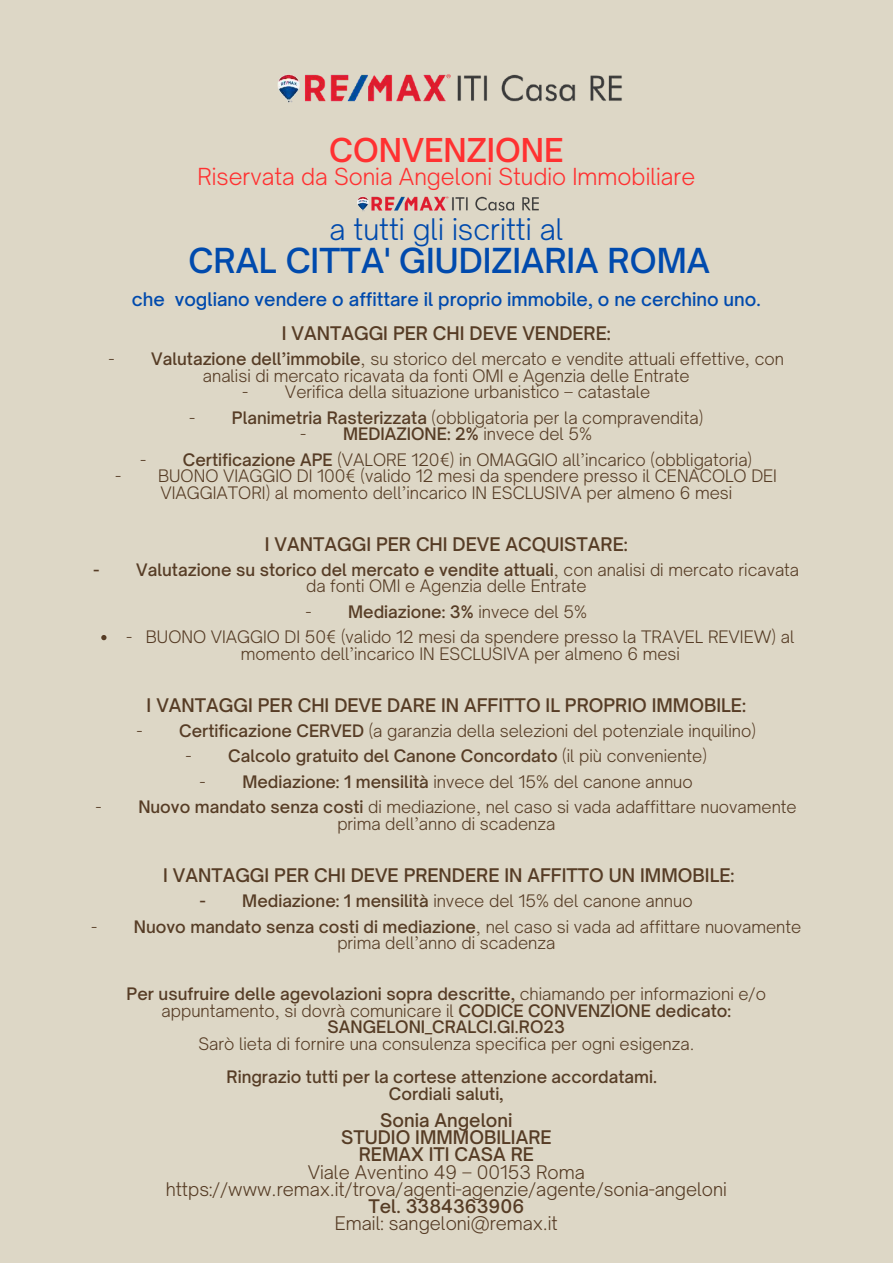
<style>
.page{position:relative;width:893px;height:1264px;background:#fff}
.page>*{position:absolute;margin:0;border:0;box-sizing:border-box;transform-origin:0 0}
.t1{font:500 33px "Open Sauce One";color:#004aad}
.t2{font:500 31.5px "Open Sauce One";color:#ff3131}
.t3{font:300 28.5px "Open Sauce One";color:#004aad}
.t4{font:300 22.5px "Open Sauce One";color:#ff3131}
.t5{font:500 18px/17.2px "Open Sauce One";color:#563c25;text-align:center}
.t6{font:300 18px/17.2px "Open Sauce One";color:#563c25;text-align:center}
.t7{font:500 18px "Open Sauce One";color:#004aad}
.t8{font:300 16.5px/16.5px "Open Sauce One";color:#563c25;text-align:center}
.t9{font:500 16.5px/16.5px "Open Sauce One";color:#563c25;text-align:center}
.s1{font-weight:500}
.s2{font-weight:300}
</style>
<div class="page">
<div style="left:0;top:0;width:892px;height:1262px;background:#ddd7c6"></div>
<svg style="left:101px;top:635px;width:5px;height:5px"></svg>
<img style="left:357px;top:196px;width:182px;height:15px">
<img style="left:277px;top:74px;width:345px;height:29px">
<h2 class="t2" style="left:329px;top:130px;width:236px">CONVENZIONE</h2>
<h3 class="t4" style="left:197px;top:163px;width:499px">Riservata da Sonia Angeloni Studio Immobiliare</h3>
<h3 class="t3" style="left:329px;top:212px;width:235px">a tutti gli iscritti al</h3>
<h1 class="t1" style="left:188px;top:240px;width:523px">CRAL CITTA' GIUDIZIARIA ROMA</h1>
<p class="t7" style="left:132px;top:288px;width:630px">che vogliano vendere o affittare il proprio immobile, o ne cerchino uno.</p>
<p class="t5" style="left:282px;top:325px;width:330px">I VANTAGGI PER CHI DEVE VENDERE:</p>
<p class="t8" style="left:109px;top:350px;width:676px">- <span class="s1">Valutazione dell’immobile</span>, su storico del mercato e vendite attuali effettive, con analisi di mercato ricavata da fonti OMI e Agenzia delle Entrate</p>
<p class="t8" style="left:242px;top:383px;width:409px">- Verifica della situazione urbanistico – catastale</p>
<p class="t8" style="left:189px;top:409px;width:515px">- <span class="s1">Planimetria Rasterizzata</span> (obbligatoria per la compravendita)</p>
<p class="t9" style="left:300px;top:425px;width:293px"><span class="s2">-</span> MEDIAZIONE: 2% <span class="s2">invece del 5%</span></p>
<p class="t8" style="left:140px;top:451px;width:613px">- <span class="s1">Certificazione APE</span> (VALORE 120€) in OMAGGIO all’incarico (obbligatoria)</p>
<p class="t8" style="left:116px;top:467px;width:663px">- BUONO VIAGGIO DI 100€ (valido 12 mesi da spendere presso il CENACOLO DEI<br>VIAGGIATORI) al momento dell’incarico IN ESCLUSIVA per almeno 6 mesi</p>
<p class="t5" style="left:265px;top:535px;width:364px">I VANTAGGI PER CHI DEVE ACQUISTARE:</p>
<p class="t8" style="left:93px;top:561px;width:707px"><span class="s1">- Valutazione su storico del mercato e vendite attuali</span>, con analisi di mercato ricavata da fonti OMI e Agenzia delle Entrate</p>
<p class="t9" style="left:306px;top:603px;width:283px"><span class="s2">-</span> Mediazione: 3% <span class="s2">invece del 5%</span></p>
<p class="t8" style="left:126px;top:628px;width:669px">- BUONO VIAGGIO DI 50€ (valido 12 mesi da spendere presso la TRAVEL REVIEW) al momento dell’incarico IN ESCLUSIVA per almeno 6 mesi</p>
<p class="t5" style="left:147px;top:696px;width:601px">I VANTAGGI PER CHI DEVE DARE IN AFFITTO IL PROPRIO IMMOBILE:</p>
<p class="t8" style="left:137px;top:722px;width:620px">- <span class="s1">Certificazione CERVED</span> (a garanzia della selezioni del potenziale inquilino)</p>
<p class="t9" style="left:186px;top:748px;width:522px"><span class="s2">-</span> Calcolo gratuito del Canone Concordato <span class="s2">(il più conveniente)</span></p>
<p class="t8" style="left:200px;top:773px;width:494px">- <span class="s1">Mediazione: 1 mensilità</span> invece del 15% del canone annuo</p>
<p class="t8" style="left:96px;top:798px;width:702px">- <span class="s1">Nuovo mandato senza costi</span> di mediazione, nel caso si vada adaffittare nuovamente prima dell’anno di scadenza</p>
<p class="t5" style="left:163px;top:866px;width:573px">I VANTAGGI PER CHI DEVE PRENDERE IN AFFITTO UN IMMOBILE:</p>
<p class="t8" style="left:200px;top:892px;width:494px"><span class="s1">- Mediazione: 1 mensilità</span> invece del 15% del canone annuo</p>
<p class="t8" style="left:91px;top:918px;width:711px">- <span class="s1">Nuovo mandato senza costi di mediazione</span>, nel caso si vada ad affittare nuovamente prima dell’anno di scadenza</p>
<p class="t9" style="left:127px;top:985px;width:641px">Per usufruire delle agevolazioni sopra descritte, <span class="s2">chiamando per informazioni e/o appuntamento, si dovrà comunicare il</span> CODICE CONVENZIONE dedicato:<br>SANGELONI_CRALCI.GI.RO23</p>
<p class="t8" style="left:198px;top:1035px;width:497px">Sarò lieta di fornire una consulenza specifica per ogni esigenza.</p>
<p class="t9" style="left:226px;top:1068px;width:432px">Ringrazio tutti per la cortese attenzione accordatami.<br>Cordiali saluti,</p>
<p class="t5" style="left:341px;top:1111px;width:212px">Sonia Angeloni<br>STUDIO IMMMOBILIARE<br>REMAX ITI CASA RE</p>
<p class="t6" style="left:166px;top:1162px;width:562px">Viale Aventino 49 – 00153 Roma https://www.remax.it/trova/agenti-agenzie/agente/sonia-angeloni</p>
<p class="t5" style="left:368px;top:1197px;width:157px">Tel. 3384363906</p>
<p class="t6" style="left:335px;top:1214px;width:224px">Email: sangeloni@remax.it</p>
</div>
